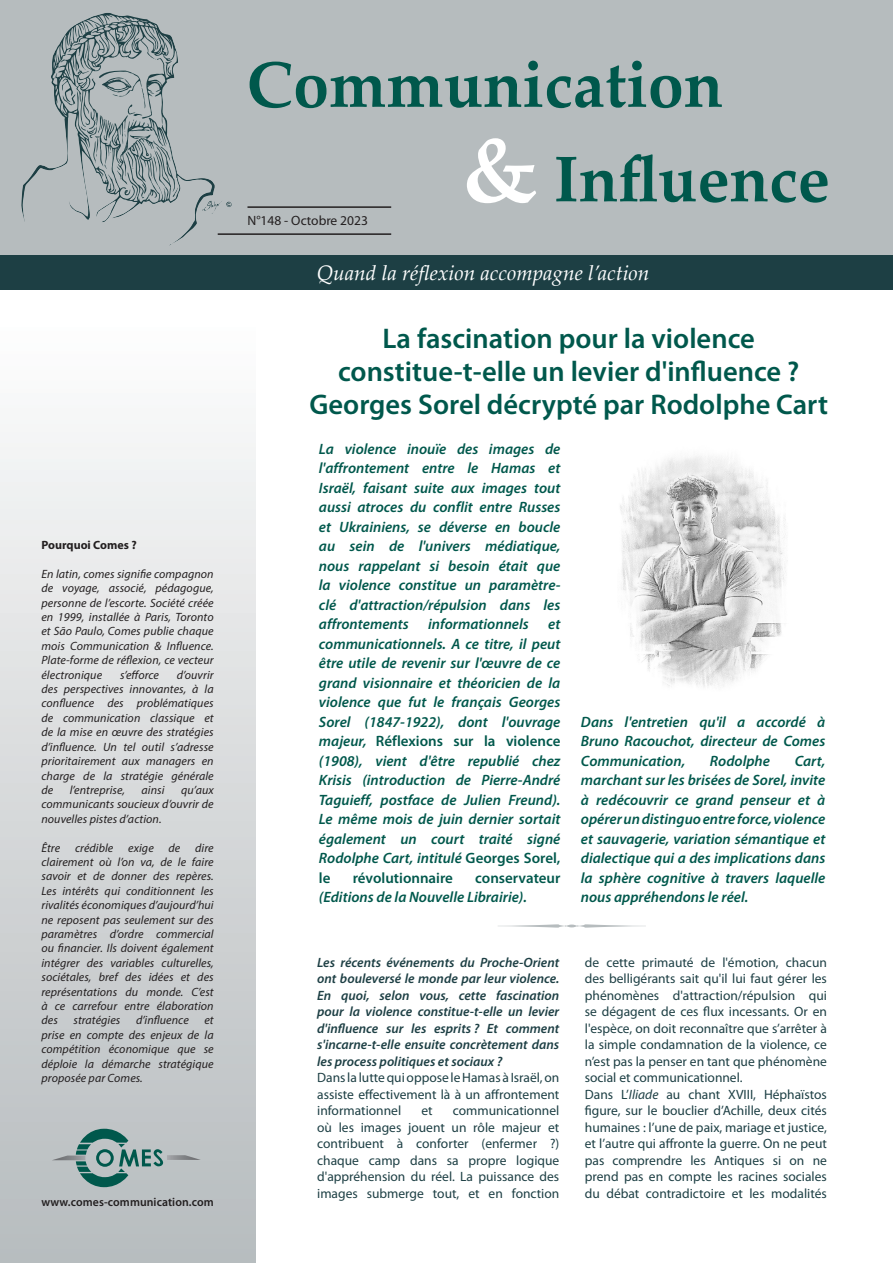
<style>
.page{position:relative;width:893px;height:1263px;background:#fff}
.page>*{position:absolute;margin:0;border:0;box-sizing:border-box;transform-origin:0 0}
.t1{font:700 64.5px/94.5px "Palatino Linotype";color:#00584c}
.Titre_article_P1_copie{font:600 28.5px "Myriad Pro";color:#00584c}
.t2{font:italic 21px "Palatino Linotype";color:#fff}
.Style__-chapô_p_1{font:italic 600 15px/19.5px "Myriad Pro";color:#00584c;text-align:justify}
.Style__-chapô_p_1-2{font:600 15px "Myriad Pro";color:#00584c}
.Style_de_paragraphe_1-textes_centraux-qu{font:13.5px/16.5px "Myriad Pro";color:#1d3f44;text-align:justify}
.Style_de_paragraphe_1-textes_centraux-qu-2{font:italic 600 13.5px/16.5px "Myriad Pro";color:#1d3f44;text-align:justify}
.Traits{font:13.5px "Myriad Pro";color:#231f20}
.t3{font:italic 12px/14.4px "Myriad Pro";letter-spacing:.005em;color:#231f20;text-align:justify}
.t4{font:600 12px "Myriad Pro";letter-spacing:.005em;color:#231f20}
.t5{font:700 12px "Myriad Pro";color:#231f20}
.s1{font-size:90px;color:#fff}
.s2{font-style:normal}
.s3{font-style:italic}
</style>
<div class="page">
<div style="left:0;top:0;width:893px;height:255px;background:#b6bcbe"></div>
<div style="left:0;top:255px;width:893px;height:34px;background:#1d3f44"></div>
<svg style="left:21px;top:13px;width:192px;height:233px"></svg>
<div style="left:0;top:293px;width:255px;height:970px;background:linear-gradient(to bottom,#fff,#b5babd)"></div>
<svg style="left:52px;top:1129px;width:149px;height:58px;background:#99adad"></svg>
<hr style="left:247px;top:206px;width:144px;height:2px;background:#231f20">
<hr style="left:218px;top:233px;width:173px;height:2px;background:#231f20">
<svg style="left:498px;top:924px;width:148px;height:4px"></svg>
<img style="left:620px;top:456px;width:166px;height:231px">
<p class="t5" style="left:41px;top:537px;width:97px">Pourquoi Comes ?</p>
<p class="t3" style="left:41px;top:566px;width:174px">En latin, comes signifie compagnon de voyage, associé, pédagogue, personne de l’escorte. Société créée en 1999, installée à Paris, Toronto et São Paulo, Comes publie chaque mois Communication &amp; Influence.<br>Plate-forme de réflexion, ce vecteur électronique</p>
<p class="t3" style="left:120px;top:667px;width:41px">s’efforce</p>
<p class="t3" style="left:41px;top:667px;width:174px;text-indent:135px">d’ouvrir des perspectives innovantes, à la confluence des problématiques de communication classique et de la mise en œuvre des stratégies d’influence. Un tel outil s’adresse prioritairement aux managers en charge de la stratégie générale de</p>
<p class="t3" style="left:70px;top:782px;width:57px">l’entreprise,</p>
<p class="t3" style="left:142px;top:782px;width:24px">ainsi</p>
<p class="t3" style="left:41px;top:782px;width:174px;text-indent:140px">qu’aux communicants soucieux d’ouvrir de nouvelles pistes d’action.</p>
<p class="t3" style="left:41px;top:840px;width:174px">Être crédible exige de dire clairement où l’on va, de le faire savoir et de donner des repères.<br>Les intérêts qui conditionnent les rivalités économiques d’aujourd’hui ne reposent pas seulement sur des paramètres d’ordre commercial ou financier. Ils doivent également intégrer des variables culturelles, sociétales, bref des idées et des représentations du monde. C’est à ce carrefour entre élaboration des</p>
<p class="t3" style="left:73px;top:1013px;width:48px">stratégies</p>
<p class="t3" style="left:136px;top:1013px;width:54px">d’influence</p>
<p class="t3" style="left:41px;top:1013px;width:174px;text-indent:163px">et prise en compte des enjeux de la compétition économique que se déploie la démarche stratégique proposée par Comes.</p>
<p class="t4" style="left:41px;top:1194px;width:174px">www.comes-communication.com</p>
<h1 class="t1" style="left:463px;top:35px;width:369px;text-indent:-216px">Communication<br><span class="s1">&amp;</span> Influence</h1>
<p class="Traits" style="left:247px;top:212px;width:122px">N°148 - Octobre 2023</p>
<h3 class="t2" style="left:317px;top:258px;width:334px">Quand la réflexion accompagne l’action</h3>
<p class="Titre_article_P1_copie" style="left:383px;top:320px;width:374px">La fascination pour la violence</p>
<p class="Titre_article_P1_copie" style="left:338px;top:353px;width:463px">constitue-t-elle un levier d'influence ?</p>
<p class="Titre_article_P1_copie" style="left:309px;top:386px;width:520px">Georges Sorel décrypté par Rodolphe Cart</p>
<p class="Style__-chapô_p_1" style="left:319px;top:439px;width:243px">La violence inouïe des images de l'affrontement entre le Hamas et Israël, faisant suite aux images tout aussi atroces du conflit entre Russes et Ukrainiens, se déverse en boucle au sein de l'univers médiatique, nous rappelant si besoin était que la violence constitue un paramètre&shy;clé d'attraction/répulsion dans les affrontements</p>
<p class="Style__-chapô_p_1" style="left:428px;top:614px;width:102px">informationnels</p>
<p class="Style__-chapô_p_1" style="left:319px;top:614px;width:243px;text-indent:229px">et communicationnels. A ce titre, il peut être utile de revenir sur l'œuvre de ce grand visionnaire et théoricien de la violence que fut le français Georges Sorel (1847-1922), dont l'ouvrage majeur, <span class="s2">Réflexions sur la violence </span>(1908), vient d'être republié chez Krisis (introduction de Pierre-André Taguieff, postface de Julien Freund).<br>Le même mois de juin dernier sortait également un court traité signé Rodolphe Cart, intitulé <span class="s2">Georges Sorel, le</span></p>
<p class="Style__-chapô_p_1" style="left:581px;top:711px;width:246px">Dans l'entretien qu'il a accordé à Bruno Racouchot, directeur de Comes Communication,</p>
<p class="Style__-chapô_p_1" style="left:710px;top:750px;width:62px">Rodolphe</p>
<p class="Style__-chapô_p_1" style="left:581px;top:750px;width:246px;text-indent:214px">Cart, marchant sur les brisées de Sorel, invite à redécouvrir ce grand penseur et à opérer un distinguo entre force, violence et sauvagerie, variation sémantique et dialectique qui a des implications dans la sphère cognitive à travers laquelle nous appréhendons le réel.</p>
<p class="Style__-chapô_p_1-2" style="left:353px;top:868px;width:102px">révolutionnaire</p>
<p class="Style__-chapô_p_1" style="left:319px;top:868px;width:243px;text-indent:156px"><span class="s2">conservateur </span>(Editions de la Nouvelle Librairie).</p>
<p class="Style_de_paragraphe_1-textes_centraux-qu-2" style="left:317px;top:953px;width:244px">Les récents événements du Proche-Orient ont bouleversé le monde par leur violence.<br>En quoi, selon vous, cette fascination pour la violence constitue-t-elle un levier d'influence sur les esprits ? Et comment s'incarne-t-elle ensuite concrètement dans les process politiques et sociaux ?</p>
<p class="Style_de_paragraphe_1-textes_centraux-qu" style="left:317px;top:1069px;width:244px">Dans la lutte qui oppose le Hamas à Israël, on assiste effectivement là à un affrontement informationnel</p>
<p class="Style_de_paragraphe_1-textes_centraux-qu" style="left:317px;top:1102px;width:244px;text-indent:136px">communicationnel où les images jouent un rôle majeur et contribuent à conforter (enfermer ?) chaque camp dans sa propre logique d'appréhension du réel. La puissance des images submerge tout, et en fonction</p>
<p class="Style_de_paragraphe_1-textes_centraux-qu" style="left:421px;top:1102px;width:13px">et</p>
<p class="Style_de_paragraphe_1-textes_centraux-qu" style="left:585px;top:953px;width:244px">de cette primauté de l'émotion, chacun des belligérants sait qu'il lui faut gérer les phénomènes d'attraction/répulsion qui se dégagent de ces flux incessants. Or en l'espèce, on doit reconnaître que s’arrêter à la simple condamnation de la violence, ce n’est pas la penser en tant que phénomène social et communicationnel.</p>
<p class="Style_de_paragraphe_1-textes_centraux-qu" style="left:585px;top:1085px;width:244px">Dans L’<span class="s3">Iliade</span> au chant XVIII, Héphaïstos figure, sur le bouclier d’Achille, deux cités humaines : l’une de paix, mariage et justice, et l’autre qui affronte la guerre. On ne peut pas comprendre les Antiques si on ne prend pas en compte les racines sociales du débat contradictoire et les modalités</p>
</div>
